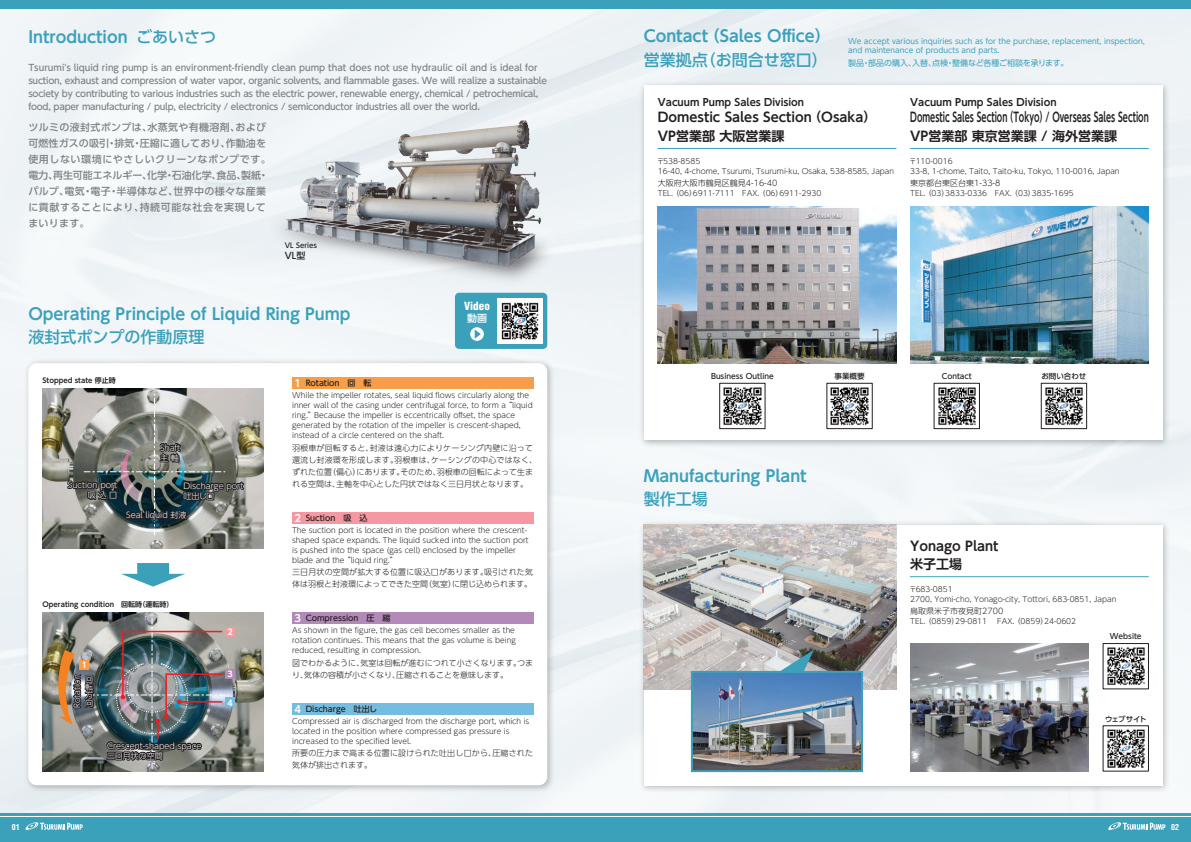
<style>
.page{position:relative;width:1191px;height:842px;background:#fff}
.page>*{position:absolute;margin:0;border:0;box-sizing:border-box;transform-origin:0 0}
.t1{font:700 16px "UD Shin Go Pro De";color:#3ba1bb}
.t2{font:500 16px "UD Shin Go Pro";color:#3ba1bb}
.t3{font:700 13px/18.4px "UD Shin Go Pro De";color:#231f20;scale:.63 1}
.t4{font:700 13px/18.4px "UD Shin Go Pro De";color:#231f20}
.t5{font:900 condensed 11px "Helvetica LT Std";letter-spacing:.005em;color:#fff}
.t6{font:500 10px/16px "UD Shin Go Pro";letter-spacing:.035em;color:#808285}
.t7{font:700 10px "UD Shin Go Pro De";color:#231f20}
.t8{font:500 10px "UD Shin Go Pro";color:#fff}
.t9{font:500 9px/13px "UD Shin Go Pro";letter-spacing:-.025em;color:#808285}
.t10{font:500 9px "UD Shin Go Pro";color:#231f20}
.t11{font:300 8.1px/10.4px "UD Shin Go Pro";color:#fff}
.t12{font:300 8px/12px "UD Shin Go Pro";letter-spacing:.005em;color:#231f20}
.t13{font:500 8px "UD Shin Go Pro";color:#231f20}
.t14{font:300 8px/8px "UD Shin Go Pro";color:#fff;text-align:justify}
.t15{font:8px "UD Shin Go Pro";color:#3ba1bb}
.t16{font:700 8px "UD Shin Go Pro De";color:#fff}
.t17{font:700 condensed 8px "Helvetica";color:#fff}
.t18{font:300 7.5px/10px "UD Shin Go Pro";color:#231f20}
.t19{font:7.5px/8.5px "UD Shin Go Pro";color:#3ba1bb}
.t20{font:500 7.5px "UD Shin Go Pro";color:#231f20}
.t21{font:700 7px "UD Shin Go Pro De";color:#231f20}
.t22{font:500 7px "UD Shin Go Pro";color:#231f20}
.s1{font-family:"UD Shin Go Pro";font-weight:500}
.s2{font-family:"UD Shin Go Pro De";font-weight:700;font-size:10px;color:#fff}
</style>
<div class="page">
<div style="left:0;top:9px;width:1191px;height:805px;background:#f0f5f7"></div>
<div style="left:0;top:814px;width:1191px;height:28px;background:#3ba1bb"></div>
<div style="left:0;top:0;width:1191px;height:9px;background:#3ba1bb"></div>
<hr style="left:0;top:816px;width:1191px;height:1px;background:#fff">
<img style="left:636px;top:78px;width:536px;height:372px">
<div style="left:643px;top:86px;width:519px;height:354px;background:#fff"></div>
<div style="left:241px;top:192px;width:337px;height:114px;background:#eff4f7"></div>
<img style="left:21px;top:356px;width:536px;height:439px">
<div style="left:28px;top:363px;width:519px;height:422px;background:#fff;border-radius:9px"></div>
<img style="left:636px;top:518px;width:536px;height:277px">
<div style="left:643px;top:525px;width:519px;height:260px;background:#fff"></div>
<svg style="left:121px;top:563px;width:64px;height:24px"></svg>
<div style="left:292px;top:377px;width:241px;height:12px;background:#f89d48"></div>
<div style="left:292px;top:512px;width:241px;height:11px;background:#f598a3"></div>
<div style="left:292px;top:612px;width:241px;height:12px;background:#b289b7"></div>
<div style="left:292px;top:703px;width:241px;height:11px;background:#75bde0"></div>
<img style="left:43px;top:389px;width:221px;height:160px">
<svg style="left:66px;top:394px;width:179px;height:141px;background:#7e817d"></svg>
<img style="left:43px;top:612px;width:221px;height:159px">
<div style="left:225px;top:627px;width:10px;height:9px;background:#f598a3"></div>
<div style="left:225px;top:669px;width:10px;height:10px;background:#b289b7"></div>
<div style="left:225px;top:698px;width:10px;height:9px;background:#75bde0"></div>
<img style="left:53px;top:614px;width:176px;height:155px">
<img style="left:643px;top:525px;width:253px;height:164px">
<img style="left:910px;top:643px;width:179px;height:128px">
<svg style="left:774px;top:650px;width:40px;height:21px"></svg>
<img style="left:694px;top:674px;width:166px;height:95px">
<div style="left:691px;top:671px;width:172px;height:101px;border:2px solid #3ba1bb"></div>
<hr style="left:910px;top:576px;width:238px;height:1px;background:#3ba1bb">
<div style="left:455px;top:293px;width:92px;height:56px;background:#3ba1bb;border-radius:4px"></div>
<svg style="left:470px;top:327px;width:14px;height:14px"></svg>
<svg style="left:475px;top:329px;width:6px;height:10px"></svg>
<img style="left:497px;top:298px;width:45px;height:46px">
<img style="left:283px;top:118px;width:259px;height:150px">
<img style="left:1107px;top:729px;width:38px;height:39px">
<img style="left:1107px;top:647px;width:38px;height:38px">
<hr style="left:910px;top:148px;width:238px;height:1px;background:#3ba1bb">
<hr style="left:658px;top:148px;width:238px;height:1px;background:#3ba1bb">
<img style="left:658px;top:207px;width:238px;height:157px">
<img style="left:910px;top:207px;width:238px;height:157px">
<img style="left:1045px;top:387px;width:38px;height:38px">
<div style="left:1041px;top:383px;width:45px;height:46px;border:1px solid #231f20"></div>
<img style="left:938px;top:387px;width:38px;height:38px">
<div style="left:934px;top:383px;width:45px;height:46px;border:1px solid #231f20"></div>
<img style="left:830px;top:387px;width:39px;height:38px">
<div style="left:826px;top:383px;width:46px;height:46px;border:1px solid #231f20"></div>
<img style="left:723px;top:387px;width:39px;height:38px">
<div style="left:719px;top:383px;width:46px;height:46px;border:1px solid #231f20"></div>
<svg style="left:25px;top:822px;width:58px;height:8px"></svg>
<svg style="left:1108px;top:822px;width:57px;height:8px"></svg>
<h1 class="t1" style="left:28px;top:23px;width:189px">Introduction <span class="s1">ごあいさつ</span></h1>
<h1 class="t1" style="left:643px;top:23px;width:179px">Contact (Sales Office)</h1>
<p class="t9" style="left:28px;top:60px;width:520px">Tsurumi's liquid ring pump is an environment-friendly clean pump that does not use hydraulic oil and is ideal for suction, exhaust and compression of water vapor, organic solvents, and flammable gases. We will realize a sustainable society by contributing to various industries such as the electric power, renewable energy, chemical / petrochemical, food, paper manufacturing / pulp, electricity / electronics / semiconductor industries all over the world.</p>
<h3 class="t6" style="left:28px;top:119px;width:244px">ツルミの液封式ポンプは、水蒸気や有機溶剤、および可燃性ガスの吸引・排気・圧縮に適しており、作動油を使用しない環境にやさしいクリーンなポンプです。電力、再生可能エネルギー、化学・石油化学、食品、製紙・パルプ、電気・電子・半導体など、世界中の様々な産業に貢献することにより、持続可能な社会を実現してまいります。</h3>
<p class="t19" style="left:848px;top:37px;width:298px">We accept various inquiries such as for the purchase, replacement, inspection, and maintenance of products and parts.</p>
<h1 class="t2" style="left:643px;top:46px;width:185px">営業拠点（お問合せ窓口）</h1>
<p class="t15" style="left:848px;top:56px;width:222px">製品・部品の購入、入替、点検・整備など各種ご相談を承ります。</p>
<h3 class="t7" style="left:658px;top:94px;width:148px">Vacuum Pump Sales Division</h3>
<h2 class="t4" style="left:658px;top:108px;width:212px">Domestic Sales Section (Osaka)<br>VP営業部 大阪営業課</h2>
<h3 class="t7" style="left:910px;top:94px;width:148px">Vacuum Pump Sales Division</h3>
<h2 class="t3" style="left:910px;top:108px;width:380px">Domestic Sales Section (Tokyo) / Overseas Sales Section<br>VP営業部 東京営業課 / 海外営業課</h2>
<p class="t18" style="left:909px;top:155px;width:212px">〒110-0016<br>33-8, 1-chome, Taito, Taito-ku, Tokyo, 110-0016, Japan</p>
<p class="t12" style="left:910px;top:176px;width:92px">東京都台東区台東1-33-8</p>
<p class="t18" style="left:910px;top:187px;width:165px">TEL. （03）3833-0336　FAX. （03）3835-1695</p>
<p class="t18" style="left:657px;top:155px;width:239px">〒538-8585<br>16-40, 4-chome, Tsurumi, Tsurumi-ku, Osaka, 538-8585, Japan</p>
<p class="t12" style="left:658px;top:176px;width:121px">大阪府大阪市鶴見区鶴見4-16-40</p>
<p class="t18" style="left:658px;top:187px;width:165px">TEL. （06）6911-7111　FAX. （06）6911-2930</p>
<p class="t22" style="left:285px;top:240px;width:34px">VL Series</p>
<p class="t10" style="left:285px;top:249px;width:22px">VL型</p>
<h1 class="t1" style="left:28px;top:301px;width:324px">Operating Principle of Liquid Ring Pump</h1>
<h1 class="t2" style="left:28px;top:324px;width:177px">液封式ポンプの作動原理</h1>
<p class="t21" style="left:43px;top:375px;width:75px">Stopped state 停止時</p>
<p class="t13" style="left:295px;top:377px;width:78px"><span class="s2">1</span> Rotation　回　転</p>
<h3 class="t5" style="left:464px;top:299px;width:27px">Video</h3>
<h3 class="t8" style="left:467px;top:310px;width:21px">動画</h3>
<p class="t11" style="left:68px;top:479px;width:51px;text-align:right">Suction port吸 込 口</p>
<p class="t11" style="left:160px;top:442px;width:22px">Shaft主 軸</p>
<p class="t11" style="left:183px;top:480px;width:62px">Discharge port吐出し口</p>
<p class="t11" style="left:126px;top:510px;width:62px">Seal liquid 封液</p>
<p class="t21" style="left:43px;top:599px;width:133px">Operating condition　回転時（運転時）</p>
<p class="t16" style="left:82px;top:659px;width:7px">1</p>
<p class="t14" style="left:73px;top:708px;width:35px;rotate:-90deg">Rotation</p>
<p class="t14" style="left:85px;top:675px;width:9px">回転方向</p>
<p class="t14" style="left:107px;top:740px;width:96px;line-height:10.3px">Crescent-shaped space三日月状の空間</p>
<p class="t16" style="left:227px;top:625px;width:7px">2</p>
<p class="t16" style="left:227px;top:668px;width:7px">3</p>
<p class="t16" style="left:227px;top:696px;width:7px">4</p>
<p class="t18" style="left:292px;top:390px;width:242px">While the impeller rotates, seal liquid flows circularly along the inner wall of the casing under centrifugal force, to form a “liquid ring.”Because the impeller is eccentrically offset, the space generated by the rotation of the impeller is crescent-shaped, instead of a circle centered on the shaft.</p>
<p class="t12" style="left:292px;top:441px;width:247px">羽根車が回転すると、封液は遠心力によりケーシング内壁に沿って還流し封液環を形成します。羽根車は、ケーシングの中心ではなく、ずれた位置（偏心）にあります。そのため、羽根車の回転によって生まれる空間は、主軸を中心とした円状ではなく三日月状となります。</p>
<p class="t13" style="left:295px;top:511px;width:74px"><span class="s2">2</span> Suction　吸　込</p>
<p class="t18" style="left:292px;top:524px;width:238px">The suction port is located in the position where the crescent&shy;shaped space expands. The liquid sucked into the suction port is pushed into the space (gas cell) enclosed by the impeller blade and the “liquid ring.”</p>
<p class="t12" style="left:292px;top:566px;width:242px">三日月状の空間が拡大する位置に吸込口があります。吸引された気体は羽根と封液環によってできた空間（気室）に閉じ込められます。</p>
<p class="t13" style="left:295px;top:612px;width:97px"><span class="s2">3</span> Compression　圧　縮</p>
<p class="t18" style="left:292px;top:625px;width:225px">As shown in the figure, the gas cell becomes smaller as the rotation continues. This means that the gas volume is being reduced, resulting in compression.</p>
<p class="t12" style="left:292px;top:656px;width:242px">図でわかるように、気室は回転が進むにつれて小さくなります。つまり、気体の容積が小さくなり、圧縮されることを意味します。</p>
<p class="t13" style="left:295px;top:702px;width:84px"><span class="s2">4</span> Discharge　吐出し</p>
<p class="t18" style="left:292px;top:715px;width:239px">Compressed air is discharged from the discharge port, which is located in the position where compressed gas pressure is increased to the specified level.</p>
<p class="t12" style="left:292px;top:747px;width:242px">所要の圧力まで高まる位置に設けられた吐出し口から、圧縮された気体が排出されます。</p>
<p class="t20" style="left:711px;top:370px;width:64px">Business Outline</p>
<p class="t20" style="left:834px;top:370px;width:31px">事業概要</p>
<p class="t20" style="left:941px;top:370px;width:32px">Contact</p>
<p class="t20" style="left:1041px;top:370px;width:46px">お問い合わせ</p>
<h1 class="t1" style="left:643px;top:463px;width:164px">Manufacturing Plant</h1>
<h1 class="t2" style="left:643px;top:486px;width:65px">製作工場</h1>
<h2 class="t4" style="left:910px;top:536px;width:90px">Yonago Plant米子工場</h2>
<p class="t18" style="left:909px;top:584px;width:209px">〒683-0851<br>2700, Yomi-cho, Yonago-city, Tottori, 683-0851, Japan</p>
<p class="t12" style="left:910px;top:604px;width:95px">鳥取県米子市夜見町2700</p>
<p class="t18" style="left:910px;top:616px;width:78px">TEL. （0859）29-0811</p>
<p class="t18" style="left:997px;top:616px;width:80px">FAX. （0859）24-0602</p>
<p class="t20" style="left:1110px;top:630px;width:33px">Website</p>
<p class="t20" style="left:1105px;top:713px;width:43px">ウェブサイト</p>
<p class="t17" style="left:12px;top:822px;width:9px">01</p>
<p class="t17" style="left:1171px;top:822px;width:9px">02</p>
</div>
